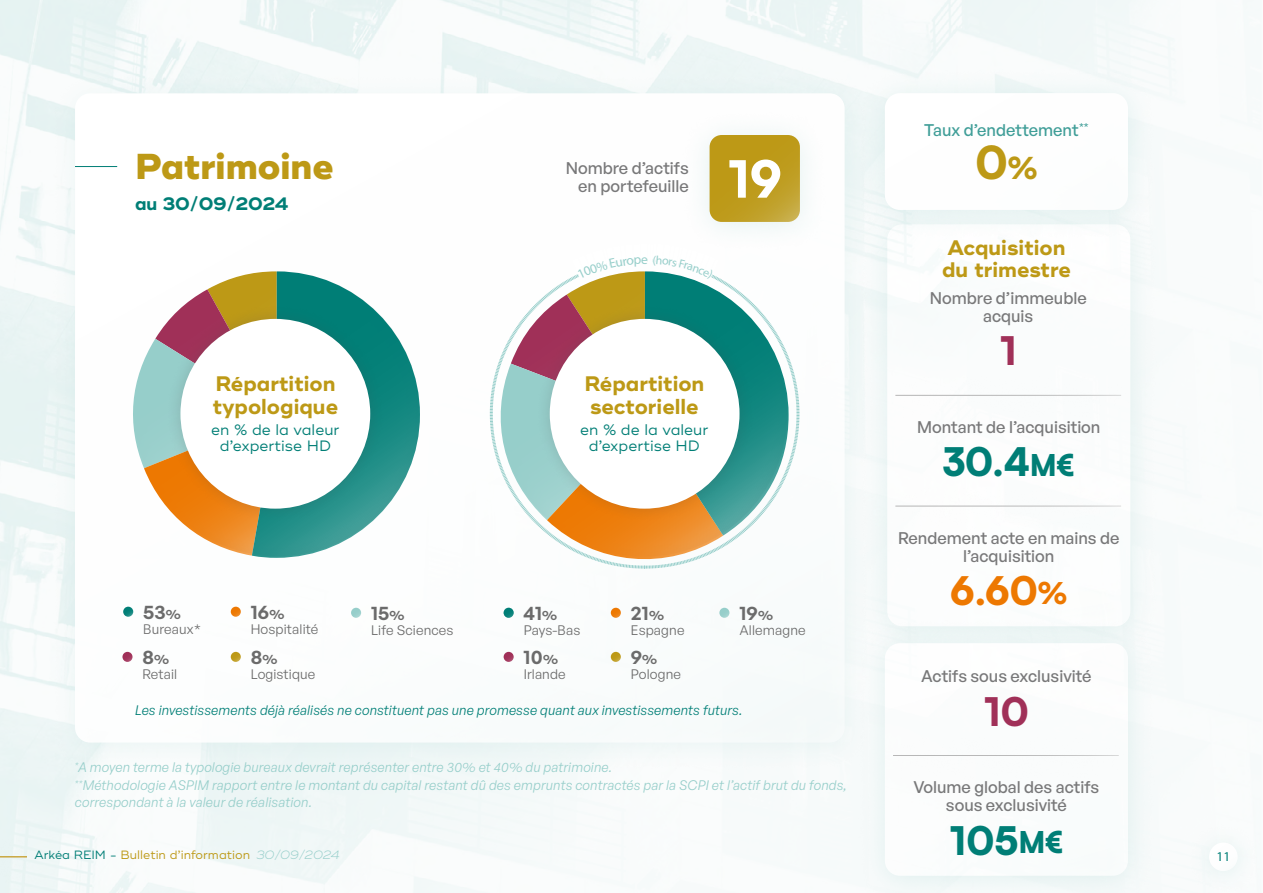
<style>
.page{position:relative;width:1263px;height:893px;background:#fff}
.page>*{position:absolute;margin:0;border:0;box-sizing:border-box;transform-origin:0 0}
.t1{font:900 50.7px "Satoshi";color:#fff}
.t2{font:900 45px "Satoshi";color:#bd9916}
.t3{font:900 39px "Satoshi";color:#007e76}
.t4{font:900 39px "Satoshi";color:#ed7801}
.t5{font:900 39px "Satoshi";color:#a03058}
.t6{font:800 36px "Ridley Grotesk";color:#bd9916}
.t7{font:700 21px/22.5px "Ridley Grotesk";color:#bd9916}
.t8{font:600 19.5px "General Sans";letter-spacing:.01em;color:#6b6b6b}
.t9{font:700 18px "Ridley Grotesk";letter-spacing:-.01em;color:#007e76}
.t10{font:500 16.5px/18px "General Sans";color:#787879;text-align:center}
.t11{font:500 16.5px "General Sans";color:#409e98}
.t12{font:15px/16.5px "Ridley Grotesk";color:#007e76;text-align:center}
.t13{font:italic 13.5px/18px "General Sans";letter-spacing:.01em;color:#96ceca}
.t14{font:italic 13.5px "General Sans";letter-spacing:.01em;color:#007e76}
.t15{font:13.5px "General Sans";letter-spacing:.01em;color:#6b6b6b}
.t16{font:13.5px "Myriad Pro";color:#007e76}
.t17{font:12px "Ridley Grotesk";color:#bd9916}
.s1{font-size:13.5px}
.s2{font-size:30px}
.s3{font-size:29.7px}
.s4{color:#007e76}
.s5{font-weight:300;font-style:italic;color:#96ceca}
</style>
<div class="page">
<div style="left:51px;top:74px;width:818px;height:697px;background:#f0f7f7"></div>
<div style="left:75px;top:93px;width:770px;height:650px;background:#fff;border-radius:15px"></div>
<hr style="left:75px;top:166px;width:42px;height:1px;background:#007e76">
<svg style="left:123px;top:607px;width:10px;height:10px"></svg>
<svg style="left:122px;top:652px;width:11px;height:10px"></svg>
<svg style="left:611px;top:608px;width:10px;height:10px"></svg>
<svg style="left:611px;top:652px;width:10px;height:10px"></svg>
<div style="left:351px;top:608px;width:10px;height:10px;background:#96ceca;border-radius:50%"></div>
<svg style="left:231px;top:652px;width:10px;height:10px"></svg>
<div style="left:719px;top:608px;width:10px;height:10px;background:#96ceca;border-radius:50%"></div>
<svg style="left:231px;top:607px;width:10px;height:10px"></svg>
<svg style="left:504px;top:608px;width:10px;height:10px"></svg>
<svg style="left:504px;top:652px;width:10px;height:10px"></svg>
<div style="left:0;top:831px;width:52px;height:57px;background:#eef6f6"></div>
<svg style="left:0;top:856px;width:27px;height:1px"></svg>
<div style="left:1187px;top:823px;width:73px;height:70px;background:#f8fafa"></div>
<div style="left:1209px;top:842px;width:29px;height:29px;background:#fff;border-radius:50%"></div>
<hr style="left:895px;top:506px;width:226px;height:1px;background:#b5b5b5">
<div style="left:870px;top:730px;width:272px;height:57px;background:#fafcfc"></div>
<hr style="left:893px;top:755px;width:226px;height:1px;background:#b5b5b5">
<div style="left:873px;top:370px;width:271px;height:56px;background:#fafcfc"></div>
<hr style="left:895px;top:395px;width:226px;height:1px;background:#b5b5b5">
<svg style="left:709px;top:135px;width:91px;height:87px;background:#be9c1f"></svg>
<div style="left:857px;top:68px;width:299px;height:173px;background:#f4f9f9"></div>
<div style="left:885px;top:93px;width:243px;height:117px;background:#fff;border-radius:15px"></div>
<div style="left:489px;top:259px;width:311px;height:299px;background:#4b4b4d;opacity:.2"></div>
<svg style="left:133px;top:273px;width:119px;height:283px"></svg>
<svg style="left:252px;top:271px;width:168px;height:287px"></svg>
<div style="left:166px;top:304px;width:219px;height:219px;background:#4b4b4d;opacity:.2"></div>
<div style="left:180px;top:319px;width:190px;height:190px;background:#fff;border-radius:50%"></div>
<svg style="left:489px;top:259px;width:300px;height:302px"></svg>
<h3 class="t6" style="left:135px;top:144px;width:200px">Patrimoine</h3>
<h3 class="t9" style="left:135px;top:193px;width:155px">au 30/09/2024</h3>
<h3 class="t7" style="left:213px;top:373px;width:127px">Répartition typologique</h3>
<p class="t12" style="left:211px;top:422px;width:130px">en % de la valeur d’expertise HD</p>
<h3 class="t8" style="left:143px;top:599px;width:39px">53<span class="s1">%</span></h3>
<p class="t15" style="left:143px;top:620px;width:59px">Bureaux*</p>
<h3 class="t8" style="left:142px;top:644px;width:28px">8<span class="s1">%</span></h3>
<p class="t15" style="left:142px;top:665px;width:36px">Retail</p>
<h3 class="t8" style="left:251px;top:599px;width:35px">16<span class="s1">%</span></h3>
<p class="t15" style="left:251px;top:620px;width:69px">Hospitalité</p>
<h3 class="t8" style="left:251px;top:644px;width:28px">8<span class="s1">%</span></h3>
<p class="t15" style="left:251px;top:665px;width:66px">Logistique</p>
<h3 class="t8" style="left:371px;top:600px;width:35px">15<span class="s1">%</span></h3>
<p class="t15" style="left:371px;top:621px;width:84px">Life Sciences</p>
<p class="t10" style="left:566px;top:159px;width:125px;text-align:right">Nombre d’actifs en portefeuille</p>
<h1 class="t1" style="left:728px;top:140px;width:56px">19</h1>
<h3 class="t7" style="left:584px;top:373px;width:121px">Répartition sectorielle</h3>
<p class="t12" style="left:580px;top:422px;width:130px">en % de la valeur d’expertise HD</p>
<h3 class="t8" style="left:524px;top:600px;width:35px">41<span class="s1">%</span></h3>
<p class="t15" style="left:524px;top:621px;width:58px">Pays-Bas</p>
<h3 class="t8" style="left:524px;top:644px;width:36px">10<span class="s1">%</span></h3>
<p class="t15" style="left:524px;top:665px;width:44px">Irlande</p>
<h3 class="t8" style="left:631px;top:600px;width:35px">21<span class="s1">%</span></h3>
<p class="t15" style="left:631px;top:621px;width:55px">Espagne</p>
<h3 class="t8" style="left:631px;top:644px;width:28px">9<span class="s1">%</span></h3>
<p class="t15" style="left:631px;top:665px;width:52px">Pologne</p>
<h3 class="t8" style="left:739px;top:600px;width:35px">19<span class="s1">%</span></h3>
<p class="t15" style="left:739px;top:621px;width:68px">Allemagne</p>
<p class="t14" style="left:135px;top:702px;width:609px">Les investissements déjà réalisés ne constituent pas une promesse quant aux investissements futurs.</p>
<p class="t11" style="left:924px;top:119px;width:166px">Taux d’endettement<sup>**</sup></p>
<h2 class="t2" style="left:975px;top:129px;width:63px">0<span class="s2">%</span></h2>
<h3 class="t7" style="left:942px;top:237px;width:130px">Acquisition du trimestre</h3>
<p class="t10" style="left:930px;top:288px;width:158px">Nombre d’immeuble acquis</p>
<h3 class="t5" style="left:1000px;top:321px;width:19px">1</h3>
<p class="t10" style="left:917px;top:417px;width:185px">Montant de l’acquisition</p>
<h3 class="t3" style="left:943px;top:432px;width:133px">30.4<span class="s3">M€</span></h3>
<p class="t10" style="left:898px;top:528px;width:223px">Rendement acte en mains de l’acquisition</p>
<h3 class="t4" style="left:950px;top:561px;width:118px">6.60<span class="s3">%</span></h3>
<p class="t10" style="left:921px;top:667px;width:172px">Actifs sous exclusivité</p>
<h3 class="t5" style="left:984px;top:682px;width:47px">10</h3>
<p class="t13" style="left:75px;top:758px;width:774px"><sup>*</sup>A moyen terme la typologie bureaux devrait représenter entre 30% et 40% du patrimoine.<br><sup>**</sup>Méthodologie ASPIM rapport entre le montant du capital restant dû des emprunts contractés par la SCPI et l’actif brut du fonds,</p>
<p class="t13" style="left:75px;top:793px;width:239px">correspondant à la valeur de réalisation.</p>
<p class="t10" style="left:913px;top:778px;width:187px">Volume global des actifs sous exclusivité</p>
<h3 class="t3" style="left:949px;top:811px;width:115px">105<span class="s3">M€</span></h3>
<p class="t17" style="left:35px;top:848px;width:307px"><span class="s4">Arkéa REIM -</span> Bulletin d’information <span class="s5">30/09/2024</span></p>
<p class="t16" style="left:1216px;top:848px;width:15px">11</p>
</div>
